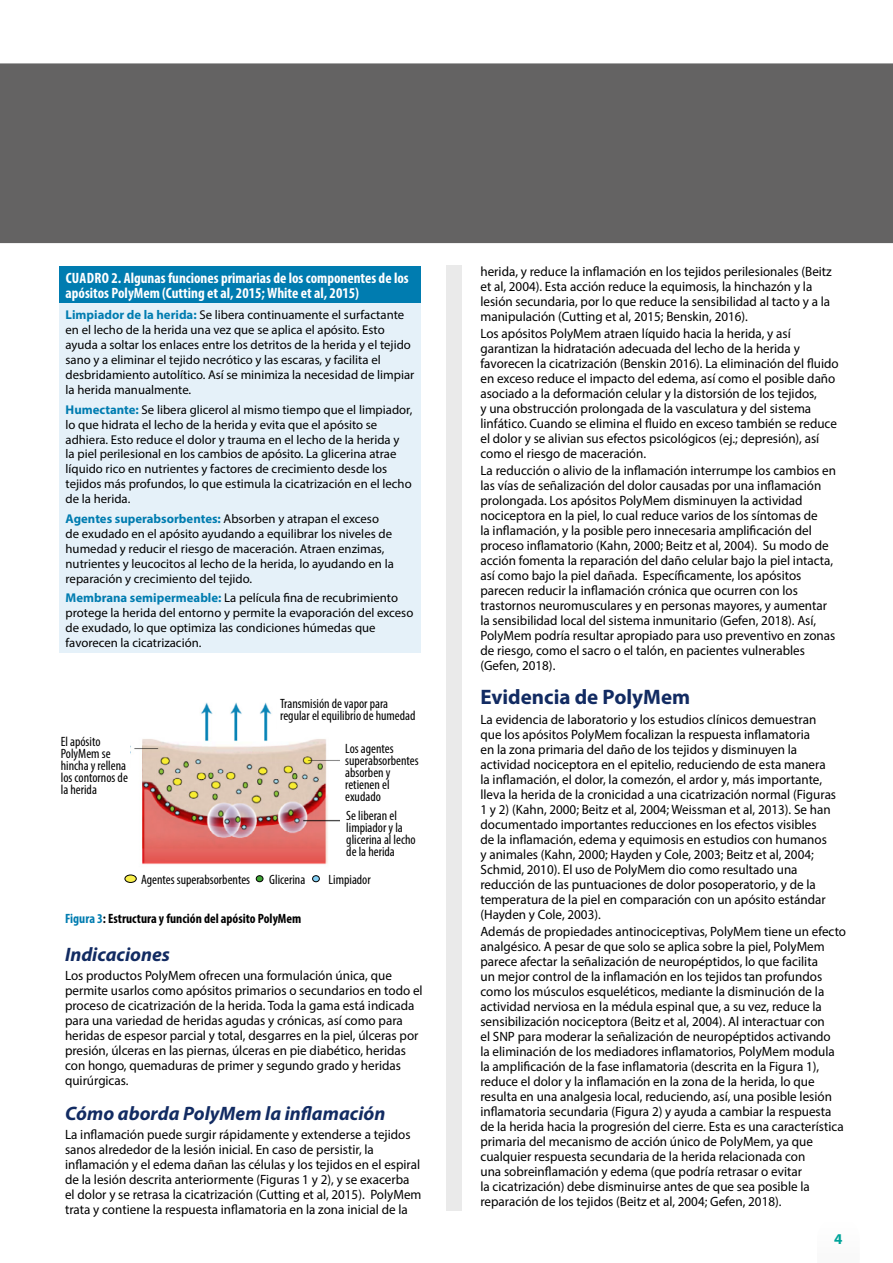
<style>
.page{position:relative;width:893px;height:1263px;background:#fff}
.page>*{position:absolute;margin:0;border:0;box-sizing:border-box;transform-origin:0 0}
.t1{font:700 21px "Myriad Pro";color:#122b62}
.t2{font:italic 700 19.5px "Myriad Pro";color:#122b62}
.t3{font:700 condensed 15px/15px "Myriad Pro";color:#fff}
.t4{font:700 15px "Myriad Pro";color:#00a49a}
.t5{font:13.5px/15px "Myriad Pro";color:#000}
.t6{font:condensed 13.5px/12px "Myriad Pro";color:#000}
.t7{font:700 condensed 13.5px "Myriad Pro";color:#000}
.t8{font:12.75px/15px "Myriad Pro";color:#000}
.s1{font-weight:700;color:#007cb0}
.s2{color:#007cb0}
</style>
<div class="page">
<div style="left:0;top:63px;width:893px;height:180px;background:#646363"></div>
<div style="left:446px;top:265px;width:16px;height:946px;background:#eaeaea"></div>
<img style="left:128px;top:702px;width:212px;height:173px">
<div style="left:63px;top:742px;width:67px;height:60px;background:#fff"></div>
<div style="left:277px;top:699px;width:147px;height:36px;background:#fff"></div>
<div style="left:125px;top:875px;width:11px;height:7px;background:#f9f04b;border-radius:50%"></div>
<div style="left:125px;top:875px;width:11px;height:8px;border:1px solid #000;border-radius:50%"></div>
<div style="left:256px;top:876px;width:7px;height:6px;background:#3fa535;border-radius:50%"></div>
<div style="left:256px;top:875px;width:7px;height:7px;border:1px solid #000;border-radius:50%"></div>
<svg style="left:313px;top:877px;width:6px;height:5px"></svg>
<div style="left:312px;top:875px;width:8px;height:7px;border:1px solid #000;border-radius:50%"></div>
<div style="left:60px;top:266px;width:361px;height:38px;background:#007cb0"></div>
<div style="left:60px;top:304px;width:361px;height:349px;background:#e5f1f9"></div>
<p class="t3" style="left:66px;top:270px;width:345px">CUADRO 2. Algunas funciones primarias de los componentes de los apósitos PolyMem (Cutting et al, 2015; White et al, 2015)</p>
<p class="t8" style="left:66px;top:307px;width:350px"><span class="s1">Limpiador de la herida:</span> Se libera continuamente el surfactante en el lecho de la herida una vez que se aplica el apósito. Esto ayuda a soltar los enlaces entre los detritos de la herida y el tejido sano y a eliminar el tejido necrótico y las escaras, y facilita el desbridamiento autolítico. Así se minimiza la necesidad de limpiar la herida manualmente.</p>
<p class="t8" style="left:66px;top:401px;width:348px"><span class="s1">Humectante:</span> Se libera glicerol al mismo tiempo que el limpiador, lo que hidrata el lecho de la herida y evita que el apósito se adhiera. Esto reduce el dolor y trauma en el lecho de la herida y<br>la piel perilesional en los cambios de apósito. La glicerina atrae líquido rico en nutrientes y factores de crecimiento desde los tejidos más profundos, lo que estimula la cicatrización en el lecho de la herida.</p>
<p class="t8" style="left:66px;top:511px;width:330px"><span class="s1">Agentes superabsorbentes:</span> Absorben y atrapan el exceso de exudado en el apósito ayudando a equilibrar los niveles de humedad y reducir el riesgo de maceración. Atraen enzimas, nutrientes y leucocitos al lecho de la herida, lo ayudando en la reparación y crecimiento del tejido.</p>
<p class="t8" style="left:66px;top:590px;width:349px"><span class="s1">Membrana semipermeable:</span> La película fina de recubrimiento protege la herida del entorno y permite la evaporación del exceso de exudado, lo que optimiza las condiciones húmedas que favorecen la cicatrización.</p>
<p class="t6" style="left:61px;top:735px;width:69px">El apósito<br>PolyMem se hincha y rellena los contornos de la herida</p>
<p class="t6" style="left:280px;top:697px;width:137px">Transmisión de vapor para regular el equilibrio de humedad</p>
<p class="t6" style="left:345px;top:742px;width:75px">Los agentes superabsorbentes absorben y retienen el exudado</p>
<p class="t6" style="left:346px;top:809px;width:71px">Se liberan el limpiador y la glicerina al lecho de la herida</p>
<p class="t6" style="left:141px;top:873px;width:111px">Agentes superabsorbentes</p>
<p class="t6" style="left:269px;top:873px;width:38px">Glicerina</p>
<p class="t6" style="left:329px;top:873px;width:44px">Limpiador</p>
<p class="t7" style="left:65px;top:910px;width:238px"><span class="s2">Figura 3</span>: Estructura y función del apósito PolyMem</p>
<h2 class="t2" style="left:65px;top:942px;width:106px">Indicaciones</h2>
<p class="t5" style="left:65px;top:968px;width:359px">Los productos PolyMem ofrecen una formulación única, que permite usarlos como apósitos primarios o secundarios en todo el proceso de cicatrización de la herida. Toda la gama está indicada para una variedad de heridas agudas y crónicas, así como para heridas de espesor parcial y total, desgarres en la piel, úlceras por presión, úlceras en las piernas, úlceras en pie diabético, heridas con hongo, quemaduras de primer y segundo grado y heridas quirúrgicas.</p>
<h2 class="t2" style="left:65px;top:1100px;width:322px">Cómo aborda PolyMem la inflamación</h2>
<p class="t5" style="left:65px;top:1126px;width:358px">La inflamación puede surgir rápidamente y extenderse a tejidos sanos alrededor de la lesión inicial. En caso de persistir, la inflamación y el edema dañan las células y los tejidos en el espiral de la lesión descrita anteriormente (Figuras 1 y 2), y se exacerba el dolor y se retrasa la cicatrización (Cutting et al, 2015). PolyMem trata y contiene la respuesta inflamatoria en la zona inicial de la</p>
<p class="t5" style="left:480px;top:263px;width:353px">herida, y reduce la inflamación en los tejidos perilesionales (Beitz et al, 2004). Esta acción reduce la equimosis, la hinchazón y la lesión secundaria, por lo que reduce la sensibilidad al tacto y a la manipulación (Cutting et al, 2015; Benskin, 2016).</p>
<p class="t5" style="left:480px;top:325px;width:360px">Los apósitos PolyMem atraen líquido hacia la herida, y así garantizan la hidratación adecuada del lecho de la herida y favorecen la cicatrización (Benskin 2016). La eliminación del fluido en exceso reduce el impacto del edema, así como el posible daño asociado a la deformación celular y la distorsión de los tejidos,<br>y una obstrucción prolongada de la vasculatura y del sistema linfático. Cuando se elimina el fluido en exceso también se reduce el dolor y se alivian sus efectos psicológicos (ej.; depresión), así como el riesgo de maceración.</p>
<p class="t5" style="left:480px;top:463px;width:357px">La reducción o alivio de la inflamación interrumpe los cambios en las vías de señalización del dolor causadas por una inflamación prolongada. Los apósitos PolyMem disminuyen la actividad nociceptora en la piel, lo cual reduce varios de los síntomas de<br>la inflamación, y la posible pero innecesaria amplificación del proceso inflamatorio (Kahn, 2000; Beitz et al, 2004). Su modo de acción fomenta la reparación del daño celular bajo la piel intacta, así como bajo la piel dañada. Específicamente, los apósitos parecen reducir la inflamación crónica que ocurren con los trastornos neuromusculares y en personas mayores, y aumentar la sensibilidad local del sistema inmunitario (Gefen, 2018). Así, PolyMem podría resultar apropiado para uso preventivo en zonas de riesgo, como el sacro o el talón, en pacientes vulnerables (Gefen, 2018).</p>
<h1 class="t1" style="left:480px;top:683px;width:211px">Evidencia de PolyMem</h1>
<p class="t5" style="left:480px;top:711px;width:357px">La evidencia de laboratorio y los estudios clínicos demuestran que los apósitos PolyMem focalizan la respuesta inflamatoria<br>en la zona primaria del daño de los tejidos y disminuyen la actividad nociceptora en el epitelio, reduciendo de esta manera la inflamación, el dolor, la comezón, el ardor y, más importante, lleva la herida de la cronicidad a una cicatrización normal (Figuras 1 y 2) (Kahn, 2000; Beitz et al, 2004; Weissman et al, 2013). Se han documentado importantes reducciones en los efectos visibles<br>de la inflamación, edema y equimosis en estudios con humanos y animales (Kahn, 2000; Hayden y Cole, 2003; Beitz et al, 2004; Schmid, 2010). El uso de PolyMem dio como resultado una reducción de las puntuaciones de dolor posoperatorio, y de la temperatura de la piel en comparación con un apósito estándar (Hayden y Cole, 2003).</p>
<p class="t5" style="left:480px;top:923px;width:367px">Además de propiedades antinociceptivas, PolyMem tiene un efecto analgésico. A pesar de que solo se aplica sobre la piel, PolyMem parece afectar la señalización de neuropéptidos, lo que facilita<br>un mejor control de la inflamación en los tejidos tan profundos como los músculos esqueléticos, mediante la disminución de la actividad nerviosa en la médula espinal que, a su vez, reduce la sensibilización nociceptora (Beitz et al, 2004). Al interactuar con<br>el SNP para moderar la señalización de neuropéptidos activando<br>la eliminación de los mediadores inflamatorios, PolyMem modula la amplificación de la fase inflamatoria (descrita en la Figura 1), reduce el dolor y la inflamación en la zona de la herida, lo que resulta en una analgesia local, reduciendo, así, una posible lesión inflamatoria secundaria (Figura 2) y ayuda a cambiar la respuesta de la herida hacia la progresión del cierre. Esta es una característica primaria del mecanismo de acción único de PolyMem, ya que cualquier respuesta secundaria de la herida relacionada con<br>una sobreinflamación y edema (que podría retrasar o evitar<br>la cicatrización) debe disminuirse antes de que sea posible la reparación de los tejidos (Beitz et al, 2004; Gefen, 2018).</p>
<p class="t4" style="left:834px;top:1229px;width:10px">4</p>
</div>
